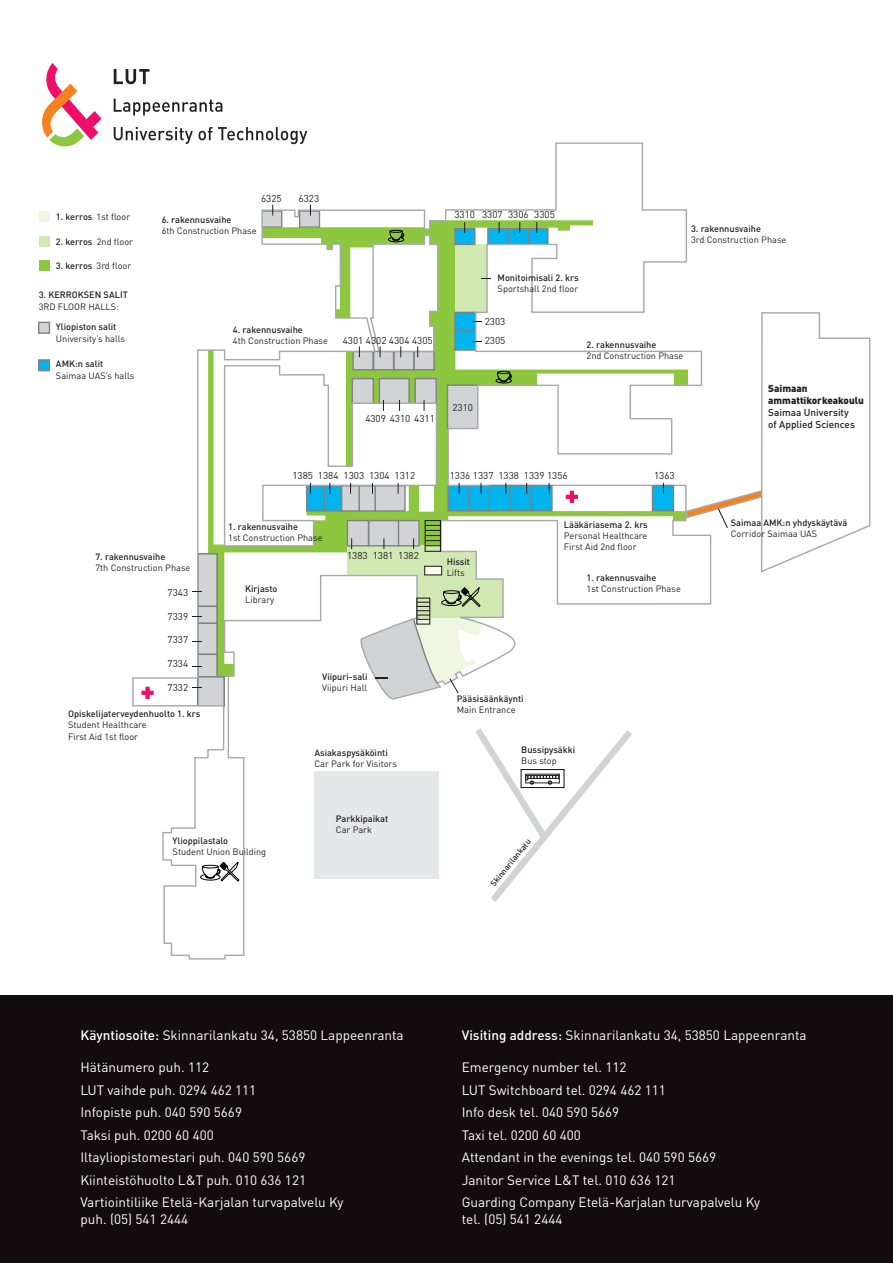
<style>
.page{position:relative;width:893px;height:1263px;background:#fff}
.page>*{position:absolute;margin:0;border:0;box-sizing:border-box;transform-origin:0 0}
.t1{font:13.5px/22.5px "DIN Pro";color:#fff}
.t2{font:9.9px/19.6px "DIN Pro";color:#231f20}
.t3{font:500 9.9px/12px "DIN Pro";color:#231f20}
.t4{font:900 9.9px/12px "DIN Pro";color:#231f20}
.t5{font:500 9.15px "DIN Pro";color:#231f20}
.t6{font:9.15px/10.9px "DIN Pro";color:#231f20}
.t7{font:500 8.1px "DIN Pro";color:#231f20}
.s1{font-weight:400}
.s2{font-weight:500}
</style>
<div class="page">
<div style="left:0;top:995px;width:893px;height:268px;background:#130c0e"></div>
<svg style="left:132px;top:142px;width:580px;height:818px"></svg>
<div style="left:39px;top:211px;width:10px;height:11px;background:#eef7e2"></div>
<div style="left:39px;top:236px;width:10px;height:10px;background:#d1e8b2"></div>
<div style="left:39px;top:260px;width:10px;height:11px;background:#8dc63f"></div>
<div style="left:39px;top:322px;width:10px;height:11px;background:#d1d3d4"></div>
<div style="left:38px;top:322px;width:12px;height:12px;border:1px solid #808285"></div>
<div style="left:347px;top:521px;width:21px;height:25px;background:#d1d3d4"></div>
<div style="left:347px;top:520px;width:22px;height:26px;border:1px solid #808285"></div>
<div style="left:398px;top:521px;width:21px;height:25px;background:#d1d3d4"></div>
<div style="left:397px;top:520px;width:23px;height:26px;border:1px solid #808285"></div>
<div style="left:369px;top:521px;width:29px;height:25px;background:#d1d3d4"></div>
<div style="left:368px;top:520px;width:31px;height:26px;border:1px solid #808285"></div>
<svg style="left:200px;top:865px;width:19px;height:15px"></svg>
<svg style="left:219px;top:590px;width:247px;height:292px"></svg>
<svg style="left:141px;top:687px;width:13px;height:12px"></svg>
<svg style="left:566px;top:491px;width:12px;height:12px"></svg>
<svg style="left:388px;top:222px;width:124px;height:161px"></svg>
<div style="left:314px;top:771px;width:125px;height:108px;background:#e6e7e8"></div>
<svg style="left:475px;top:728px;width:157px;height:174px"></svg>
<svg style="left:488px;top:483px;width:65px;height:29px"></svg>
<svg style="left:651px;top:483px;width:24px;height:29px"></svg>
<div style="left:39px;top:360px;width:10px;height:11px;background:#00b5ef"></div>
<div style="left:38px;top:359px;width:12px;height:12px;border:1px solid #808285"></div>
<svg style="left:345px;top:587px;width:139px;height:123px"></svg>
<div style="left:425px;top:520px;width:16px;height:32px;border:1px solid #231f20"></div>
<svg style="left:425px;top:525px;width:15px;height:21px"></svg>
<div style="left:425px;top:566px;width:17px;height:9px;background:#fffdec"></div>
<div style="left:424px;top:566px;width:18px;height:9px;border:1px solid #231f20"></div>
<svg style="left:685px;top:311px;width:186px;height:263px"></svg>
<svg style="left:114px;top:69px;width:193px;height:75px"></svg>
<svg style="left:42px;top:63px;width:60px;height:84px"></svg>
<p class="t5" style="left:56px;top:209px;width:76px">1. kerros <span class="s1">1st floor</span></p>
<p class="t5" style="left:56px;top:234px;width:79px">2. kerros <span class="s1">2nd floor</span></p>
<p class="t5" style="left:56px;top:258px;width:77px">3. kerros <span class="s1">3rd floor</span></p>
<p class="t5" style="left:39px;top:287px;width:91px">3. KERROKSEN SALIT</p>
<p class="t6" style="left:39px;top:301px;width:82px">3RD FLOOR HALLS:</p>
<p class="t5" style="left:56px;top:319px;width:62px">Yliopiston salit</p>
<p class="t6" style="left:56px;top:333px;width:71px">University’s halls</p>
<p class="t5" style="left:56px;top:356px;width:49px">AMK:n salit</p>
<p class="t6" style="left:56px;top:369px;width:80px">Saimaa UAS’s halls</p>
<p class="t2" style="left:261px;top:187px;width:22px">6325</p>
<p class="t2" style="left:299px;top:187px;width:22px">6323</p>
<p class="t5" style="left:162px;top:212px;width:71px">6. rakennusvaihe</p>
<p class="t6" style="left:162px;top:224px;width:96px">6th Construction Phase</p>
<p class="t5" style="left:233px;top:323px;width:71px">4. rakennusvaihe</p>
<p class="t6" style="left:233px;top:335px;width:96px">4th Construction Phase</p>
<p class="t2" style="left:343px;top:330px;width:91px">4301 4302 4304 4305</p>
<p class="t2" style="left:365px;top:408px;width:71px">4309 4310 4311</p>
<p class="t2" style="left:454px;top:204px;width:102px">3310 3307 3306 3305</p>
<p class="t5" style="left:691px;top:221px;width:71px">3. rakennusvaihe</p>
<p class="t6" style="left:691px;top:233px;width:97px">3rd Construction Phase</p>
<p class="t5" style="left:498px;top:270px;width:83px">Monitoimisali 2. krs</p>
<p class="t6" style="left:498px;top:283px;width:82px">Sportshall 2nd floor</p>
<p class="t2" style="left:485px;top:310px;width:22px">2303<br>2305</p>
<p class="t5" style="left:587px;top:338px;width:71px">2. rakennusvaihe</p>
<p class="t6" style="left:587px;top:350px;width:98px">2nd Construction Phase</p>
<p class="t2" style="left:452px;top:397px;width:22px">2310</p>
<p class="t4" style="left:768px;top:381px;width:97px">Saimaan ammattikorkeakoulu</p>
<p class="t3" style="left:768px;top:406px;width:88px">Saimaa University of Applied Sciences</p>
<p class="t5" style="left:95px;top:549px;width:71px">7. rakennusvaihe</p>
<p class="t6" style="left:95px;top:562px;width:96px">7th Construction Phase</p>
<p class="t2" style="left:168px;top:582px;width:22px">7343</p>
<p class="t2" style="left:168px;top:605px;width:22px">7339</p>
<p class="t2" style="left:168px;top:629px;width:22px">7337</p>
<p class="t2" style="left:168px;top:653px;width:22px">7334</p>
<p class="t2" style="left:168px;top:676px;width:22px">7332</p>
<p class="t5" style="left:68px;top:707px;width:134px">Opiskelijaterveydenhuolto 1. krs</p>
<p class="t6" style="left:68px;top:719px;width:80px">Student Healthcare<br>First Aid 1st floor</p>
<p class="t2" style="left:292px;top:464px;width:124px">1385 1384 1303 1304 1312</p>
<p class="t2" style="left:450px;top:464px;width:119px">1336 1337 1338 1339 1356</p>
<p class="t2" style="left:654px;top:464px;width:22px">1363</p>
<p class="t5" style="left:228px;top:519px;width:71px">1. rakennusvaihe</p>
<p class="t6" style="left:228px;top:531px;width:96px">1st Construction Phase</p>
<p class="t5" style="left:245px;top:581px;width:34px">Kirjasto</p>
<p class="t6" style="left:245px;top:593px;width:31px">Library</p>
<p class="t2" style="left:347px;top:545px;width:73px">1383 1381 1382</p>
<p class="t5" style="left:322px;top:669px;width:47px">Viipuri-sali</p>
<p class="t6" style="left:322px;top:681px;width:46px">Viipuri Hall</p>
<p class="t5" style="left:314px;top:745px;width:75px">Asiakaspysäköinti</p>
<p class="t6" style="left:314px;top:757px;width:84px">Car Park for Visitors</p>
<p class="t5" style="left:447px;top:554px;width:25px">Hissit</p>
<p class="t6" style="left:447px;top:566px;width:20px">Lifts</p>
<p class="t5" style="left:457px;top:692px;width:68px">Pääsisäänkäynti</p>
<p class="t6" style="left:457px;top:704px;width:60px">Main Entrance</p>
<p class="t5" style="left:564px;top:517px;width:85px">Lääkäriasema 2. krs</p>
<p class="t6" style="left:564px;top:529px;width:85px">Personal Healthcare<br>First Aid 2nd floor</p>
<p class="t5" style="left:587px;top:571px;width:71px">1. rakennusvaihe</p>
<p class="t6" style="left:587px;top:583px;width:96px">1st Construction Phase</p>
<p class="t5" style="left:521px;top:742px;width:56px">Bussipysäkki</p>
<p class="t6" style="left:521px;top:754px;width:37px">Bus stop</p>
<p class="t5" style="left:731px;top:515px;width:118px">Saimaa AMK:n yhdyskäytävä</p>
<p class="t6" style="left:731px;top:527px;width:88px">Corridor Saimaa UAS</p>
<p class="t5" style="left:173px;top:833px;width:57px">Ylioppilastalo</p>
<p class="t6" style="left:173px;top:845px;width:95px">Student Union Building</p>
<p class="t5" style="left:336px;top:811px;width:54px">Parkkipaikat</p>
<p class="t6" style="left:336px;top:823px;width:38px">Car Park</p>
<p class="t7" style="left:487px;top:881px;width:60px;rotate:-51deg">Skinnarilankatu</p>
<p class="t1" style="left:80px;top:1022px;width:325px"><span class="s2">Käyntiosoite:</span> Skinnarilankatu 34, 53850 Lappeenranta</p>
<p class="t1" style="left:80px;top:1054px;width:265px">Hätänumero puh. 112<br>LUT vaihde puh. 0294 462 111<br>Infopiste puh. 040 590 5669<br>Taksi puh. 0200 60 400<br>Iltayliopistomestari puh. 040 590 5669<br>Kiinteistöhuolto L&amp;T puh. 010 636 121<br>Vartiointiliike Etelä-Karjalan turvapalvelu Ky</p>
<p class="t1" style="left:80px;top:1206px;width:109px">puh. (05) 541 2444</p>
<p class="t1" style="left:462px;top:1022px;width:346px"><span class="s2">Visiting address:</span> Skinnarilankatu 34, 53850 Lappeenranta</p>
<p class="t1" style="left:462px;top:1054px;width:300px">Emergency number tel. 112<br>LUT Switchboard tel. 0294 462 111<br>Info desk tel. 040 590 5669<br>Taxi tel. 0200 60 400<br>Attendant in the evenings tel. 040 590 5669<br>Janitor Service L&amp;T tel. 010 636 121<br>Guarding Company Etelä-Karjalan turvapalvelu Ky</p>
<p class="t1" style="left:462px;top:1206px;width:102px">tel. (05) 541 2444</p>
</div>
